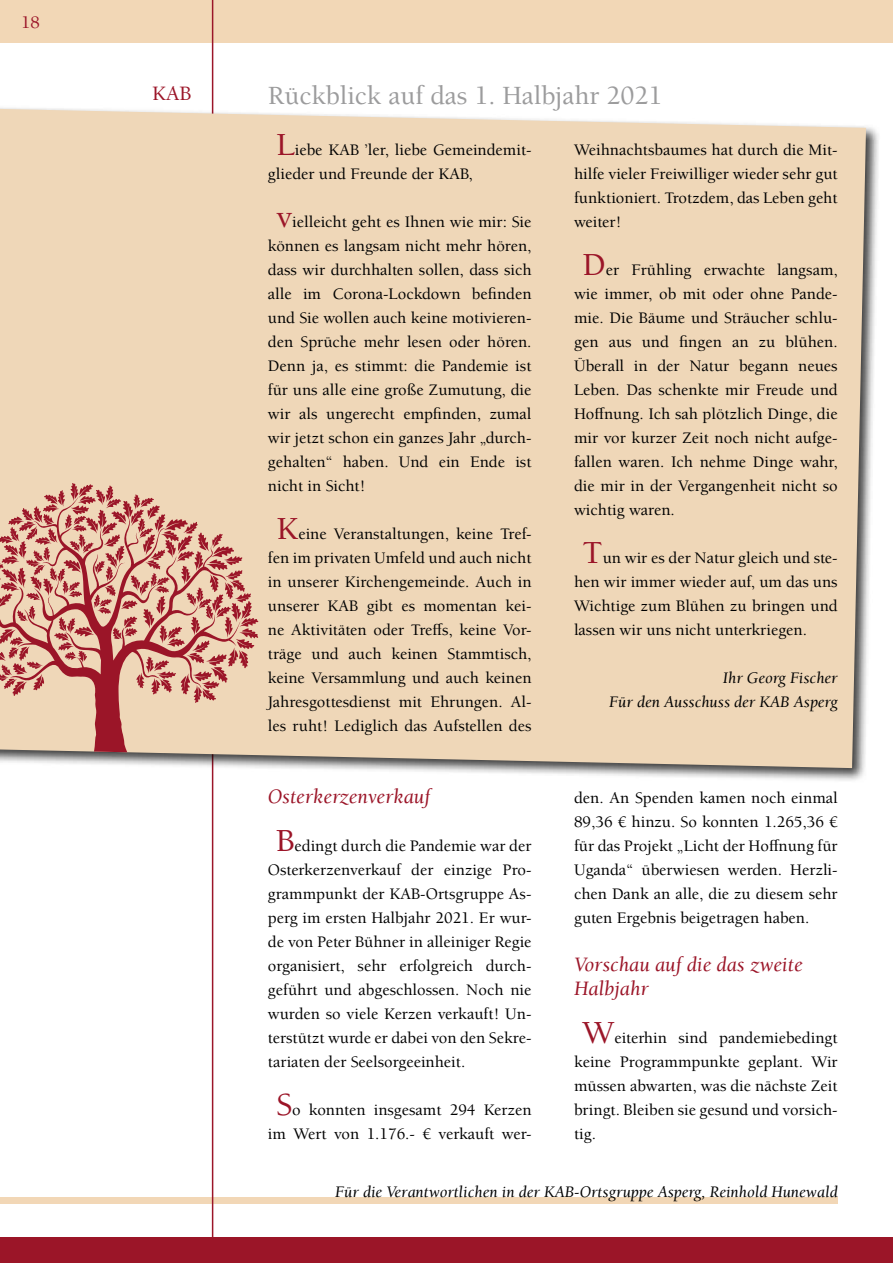
<style>
.page{position:relative;width:893px;height:1263px;background:#fff}
.page>*{position:absolute;margin:0;border:0;box-sizing:border-box;transform-origin:0 0}
.t1{font:500 27px "Berkeley Std";color:#9c9c9d}
.t2{font:italic 21px/24px "Berkeley Std";color:#9b1528}
.t3{font:500 21px "Berkeley Std";color:#9b1528}
.t4{font:500 18px "Berkeley Std";color:#9b1528}
.t5{font:500 16.5px/24px "Berkeley Std";color:#000;text-align:justify}
.t6{font:italic 16.5px/24px "Berkeley Std";color:#000;text-align:right}
.s1{font-size:33px;color:#9b1528}
</style>
<div class="page">
<div style="left:0;top:1237px;width:893px;height:26px;background:#9b1528"></div>
<div style="left:0;top:0;width:893px;height:43px;background:#f2d7b6"></div>
<div style="left:0;top:1197px;width:838px;height:6px;background:#f2d7b6"></div>
<hr style="left:212px;top:0;width:1px;height:1263px;background:#9b1528">
<div style="left:0;top:105px;width:881px;height:678px;background:#000;opacity:.75"></div>
<div style="left:0;top:109px;width:866px;height:659px;background:#efd7b8"></div>
<svg style="left:0;top:703px;width:240px;height:60px;background:#d7b9a4"></svg>
<svg style="left:0;top:482px;width:259px;height:221px;background:#d69e8d"></svg>
<p class="t4" style="left:21px;top:13px;width:20px">18</p>
<p class="t3" style="left:152px;top:82px;width:41px">KAB</p>
<h1 class="t1" style="left:268px;top:81px;width:396px">Rückblick auf das 1. Halbjahr 2021</h1>
<p class="t5" style="left:268px;top:138px;width:265px;text-indent:8px"><span class="s1">L</span>iebe KAB ’ler, liebe Gemeindemit&shy;glieder und Freunde der KAB,</p>
<p class="t5" style="left:268px;top:210px;width:265px;text-indent:8px"><span class="s1">v</span>ielleicht geht es Ihnen wie mir: Sie können es langsam nicht mehr hören, dass wir durchhalten sollen, dass sich alle im Corona-Lockdown befinden und Sie wollen auch keine motivieren&shy;den Sprüche mehr lesen oder hören.<br>Denn ja, es stimmt: die Pandemie ist für uns alle eine große Zumutung, die wir als ungerecht empfinden, zumal wir jetzt schon ein ganzes Jahr „durch&shy;gehalten“ haben. Und ein Ende ist nicht in Sicht!</p>
<p class="t5" style="left:268px;top:522px;width:265px;text-align:center"><span class="s1">K</span>eine Veranstaltungen, keine Tref&shy;fen im privaten Umfeld und auch nicht in unserer Kirchengemeinde. Auch in unserer KAB gibt es momentan kei&shy;ne Aktivitäten oder Treffs, keine Vor&shy;träge und auch keinen Stammtisch, keine Versammlung und auch keinen Jahresgottesdienst mit Ehrungen. Al&shy;les ruht! Lediglich das Aufstellen des</p>
<p class="t2" style="left:268px;top:785px;width:164px">Osterkerzenverkauf</p>
<p class="t5" style="left:268px;top:834px;width:265px;text-indent:8px"><span class="s1">B</span>edingt durch die Pandemie war der Osterkerzenverkauf der einzige Pro&shy;grammpunkt der KAB-Ortsgruppe As&shy;perg im ersten Halbjahr 2021. Er wur&shy;de von Peter Bühner in alleiniger Regie organisiert, sehr erfolgreich durch&shy;geführt und abgeschlossen. Noch nie wurden so viele Kerzen verkauft! Un&shy;terstützt wurde er dabei von den Sekre&shy;tariaten der Seelsorgeeinheit.</p>
<p class="t5" style="left:268px;top:1098px;width:265px;text-align:center"><span class="s1">S</span>o konnten insgesamt 294 Kerzen im Wert von 1.176.- € verkauft wer-</p>
<p class="t5" style="left:574px;top:138px;width:265px">Weihnachtsbaumes hat durch die Mit&shy;hilfe vieler Freiwilliger wieder sehr gut funktioniert. Trotzdem, das Leben geht weiter!</p>
<p class="t5" style="left:574px;top:258px;width:265px;text-indent:8px"><span class="s1">D</span>er Frühling erwachte langsam, wie immer, ob mit oder ohne Pande&shy;mie. Die Bäume und Sträucher schlu&shy;gen aus und fingen an zu blühen.<br>Überall in der Natur begann neues Leben. Das schenkte mir Freude und Hoffnung. Ich sah plötzlich Dinge, die mir vor kurzer Zeit noch nicht aufge&shy;fallen waren. Ich nehme Dinge wahr, die mir in der Vergangenheit nicht so wichtig waren.</p>
<p class="t5" style="left:574px;top:546px;width:265px;text-indent:8px"><span class="s1">T</span>un wir es der Natur gleich und ste&shy;hen wir immer wieder auf, um das uns Wichtige zum Blühen zu bringen und lassen wir uns nicht unterkriegen.</p>
<p class="t6" style="left:609px;top:666px;width:230px">Ihr Georg Fischer<br>Für den Ausschuss der KAB Asperg</p>
<p class="t5" style="left:574px;top:786px;width:265px">den. An Spenden kamen noch einmal 89,36 € hinzu. So konnten 1.265,36 € für das Projekt „Licht der Hoffnung für Uganda“ überwiesen werden. Herzli&shy;chen Dank an alle, die zu diesem sehr guten Ergebnis beigetragen haben.</p>
<p class="t2" style="left:574px;top:953px;width:230px">Vorschau auf die das zweite<br>Halbjahr</p>
<p class="t5" style="left:574px;top:1026px;width:265px;text-indent:8px"><span class="s1">W</span>eiterhin sind pandemiebedingt keine Programmpunkte geplant. Wir müssen abwarten, was die nächste Zeit bringt. Bleiben sie gesund und vorsich&shy;tig.</p>
<p class="t6" style="left:335px;top:1180px;width:504px">Für die Verantwortlichen in der KAB-Ortsgruppe Asperg, Reinhold Hunewald</p>
</div>
